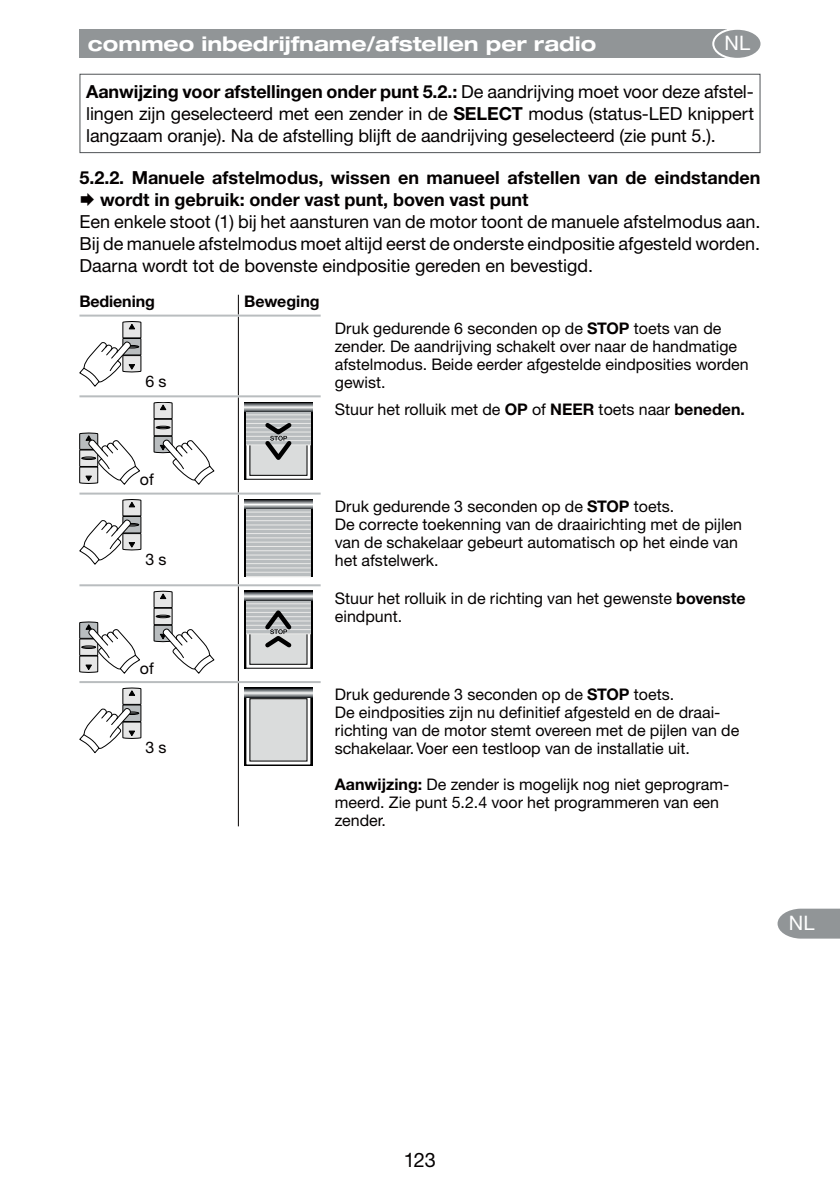
<style>
.page{position:relative;width:840px;height:1191px;background:#fff}
.page>*{position:absolute;margin:0;border:0;box-sizing:border-box;transform-origin:0 0}
.t1{font:700 expanded 20px "Helvetica Neue";color:#fff}
.t2{font:20px "Helvetica Neue CE";color:#fff}
.t3{font:20px "Helvetica Neue CE";color:#040000}
.t4{font:18px/22px "Helvetica Neue CE";color:#040000;text-align:justify}
.t5{font:700 18px "Helvetica Neue CE";color:#040000}
.t6{font:16px/18px "Helvetica Neue CE";color:#040000}
.t7{font:700 16px "Helvetica Neue CE";letter-spacing:-.01em;color:#040000}
.s1{font-weight:700}
</style>
<div class="page">
<svg style="left:777px;top:908px;width:62px;height:30px;background:#9ca0a2"></svg>
<div style="left:79px;top:30px;width:647px;height:28px;background:#919597"></div>
<div style="left:712px;top:29px;width:49px;height:30px;background:#919597;border-radius:50%"></div>
<div style="left:711px;top:28px;width:51px;height:32px;border:2px solid #fff;border-radius:50%"></div>
<div style="left:79px;top:74px;width:681px;height:79px;border:1px solid #505356"></div>
<svg style="left:238px;top:295px;width:1px;height:19px"></svg>
<hr style="left:238px;top:316px;width:1px;height:79px;background:#040000">
<hr style="left:238px;top:397px;width:1px;height:95px;background:#040000">
<hr style="left:238px;top:494px;width:1px;height:90px;background:#040000">
<hr style="left:238px;top:586px;width:1px;height:95px;background:#040000">
<hr style="left:238px;top:683px;width:1px;height:143px;background:#040000">
<hr style="left:79px;top:314px;width:241px;height:2px;background:#b9bdbf">
<hr style="left:79px;top:395px;width:241px;height:2px;background:#b9bdbf">
<hr style="left:79px;top:492px;width:241px;height:2px;background:#b9bdbf">
<hr style="left:79px;top:584px;width:241px;height:2px;background:#b9bdbf">
<hr style="left:79px;top:681px;width:241px;height:2px;background:#b9bdbf">
<svg style="left:79px;top:321px;width:62px;height:66px"></svg>
<svg style="left:79px;top:432px;width:61px;height:53px"></svg>
<svg style="left:154px;top:402px;width:18px;height:17px"></svg>
<svg style="left:154px;top:419px;width:18px;height:17px"></svg>
<div style="left:154px;top:419px;width:18px;height:17px;border:1px solid #000"></div>
<div style="left:156px;top:426px;width:14px;height:3px;border:1px solid #000;border-radius:50%"></div>
<svg style="left:156px;top:427px;width:14px;height:1px"></svg>
<svg style="left:154px;top:436px;width:60px;height:49px"></svg>
<div style="left:244px;top:402px;width:69px;height:77px;background:#000"></div>
<svg style="left:247px;top:445px;width:62px;height:32px"></svg>
<div style="left:245px;top:403px;width:66px;height:76px;border:1px solid #000"></div>
<div style="left:250px;top:405px;width:57px;height:70px;background:#dadcdc"></div>
<svg style="left:246px;top:411px;width:64px;height:33px"></svg>
<svg style="left:244px;top:403px;width:69px;height:8px"></svg>
<hr style="left:246px;top:414px;width:64px;height:1px;background:#eaeae9">
<hr style="left:246px;top:419px;width:64px;height:1px;background:#eaeae9">
<hr style="left:246px;top:423px;width:64px;height:1px;background:#eaeae9">
<hr style="left:246px;top:427px;width:64px;height:1px;background:#eaeae9">
<hr style="left:246px;top:432px;width:64px;height:1px;background:#eaeae9">
<hr style="left:246px;top:436px;width:64px;height:1px;background:#eaeae9">
<hr style="left:246px;top:440px;width:64px;height:1px;background:#eaeae9">
<hr style="left:246px;top:444px;width:64px;height:1px;background:#eaeae9">
<svg style="left:261px;top:419px;width:34px;height:41px"></svg>
<svg style="left:79px;top:499px;width:62px;height:66px"></svg>
<div style="left:244px;top:499px;width:69px;height:78px;background:#000"></div>
<div style="left:245px;top:500px;width:66px;height:76px;border:1px solid #000"></div>
<div style="left:246px;top:508px;width:64px;height:68px;background:#b9bdbf"></div>
<svg style="left:244px;top:500px;width:69px;height:9px"></svg>
<hr style="left:246px;top:512px;width:64px;height:1px;background:#eaeae9">
<hr style="left:246px;top:516px;width:64px;height:1px;background:#eaeae9">
<hr style="left:246px;top:520px;width:64px;height:1px;background:#eaeae9">
<hr style="left:246px;top:524px;width:64px;height:1px;background:#eaeae9">
<hr style="left:246px;top:529px;width:64px;height:1px;background:#eaeae9">
<hr style="left:246px;top:533px;width:64px;height:1px;background:#eaeae9">
<hr style="left:246px;top:537px;width:64px;height:1px;background:#eaeae9">
<hr style="left:246px;top:542px;width:64px;height:1px;background:#eaeae9">
<hr style="left:246px;top:546px;width:64px;height:1px;background:#eaeae9">
<hr style="left:246px;top:550px;width:64px;height:1px;background:#eaeae9">
<hr style="left:246px;top:559px;width:64px;height:1px;background:#eaeae9">
<hr style="left:246px;top:554px;width:64px;height:1px;background:#eaeae9">
<hr style="left:246px;top:563px;width:64px;height:1px;background:#eaeae9">
<hr style="left:246px;top:567px;width:64px;height:1px;background:#eaeae9">
<hr style="left:246px;top:572px;width:64px;height:1px;background:#eaeae9">
<hr style="left:246px;top:576px;width:64px;height:1px;background:#eaeae9">
<svg style="left:79px;top:621px;width:61px;height:53px"></svg>
<svg style="left:154px;top:591px;width:18px;height:17px"></svg>
<svg style="left:154px;top:608px;width:18px;height:16px"></svg>
<div style="left:154px;top:608px;width:18px;height:17px;border:1px solid #000"></div>
<div style="left:156px;top:615px;width:14px;height:3px;border:1px solid #000;border-radius:50%"></div>
<svg style="left:156px;top:616px;width:14px;height:1px"></svg>
<svg style="left:154px;top:625px;width:60px;height:49px"></svg>
<div style="left:244px;top:591px;width:69px;height:77px;background:#000"></div>
<svg style="left:247px;top:634px;width:62px;height:32px"></svg>
<div style="left:245px;top:592px;width:66px;height:76px;border:1px solid #000"></div>
<div style="left:250px;top:594px;width:57px;height:70px;background:#dadcdc"></div>
<div style="left:246px;top:600px;width:64px;height:34px;background:#b9bdbf"></div>
<svg style="left:244px;top:592px;width:69px;height:8px"></svg>
<hr style="left:246px;top:603px;width:64px;height:1px;background:#eaeae9">
<hr style="left:246px;top:608px;width:64px;height:1px;background:#eaeae9">
<hr style="left:246px;top:612px;width:64px;height:1px;background:#eaeae9">
<hr style="left:246px;top:616px;width:64px;height:1px;background:#eaeae9">
<hr style="left:246px;top:620px;width:64px;height:1px;background:#eaeae9">
<hr style="left:246px;top:625px;width:64px;height:1px;background:#eaeae9">
<hr style="left:246px;top:629px;width:64px;height:1px;background:#eaeae9">
<hr style="left:246px;top:633px;width:64px;height:1px;background:#eaeae9">
<svg style="left:261px;top:607px;width:34px;height:41px"></svg>
<svg style="left:79px;top:688px;width:62px;height:66px"></svg>
<div style="left:244px;top:688px;width:69px;height:77px;background:#000"></div>
<svg style="left:247px;top:698px;width:62px;height:65px"></svg>
<div style="left:245px;top:688px;width:66px;height:77px;border:1px solid #000"></div>
<div style="left:250px;top:698px;width:57px;height:63px;background:#dadcdc"></div>
<hr style="left:246px;top:697px;width:64px;height:1px;background:#b9bdbf">
<svg style="left:244px;top:688px;width:69px;height:9px"></svg>
<p class="t2" style="left:724px;top:36px;width:27px">NL</p>
<p class="t1" style="left:88px;top:37px;width:509px">commeo inbedrijfname/afstellen per radio</p>
<p class="t4" style="left:86px;top:83px;width:669px"><span class="s1">Aanwijzing voor afstellingen onder punt 5.2.:</span> De aandrijving moet voor deze afstel&shy;lingen zijn geselecteerd met een zender in de <span class="s1">SELECT</span> modus (status-LED knippert langzaam oranje). Na de afstelling blijft de aandrijving geselecteerd (zie punt 5.).</p>
<p class="t5" style="left:79px;top:171px;width:682px">5.2.2. Manuele afstelmodus, wissen en manueel afstellen van de eindstanden</p>
<p class="t4" style="left:79px;top:191px;width:682px;text-align:left">◻ <span class="s1">wordt in gebruik: onder vast punt, boven vast punt<br></span>Een enkele stoot (1) bij het aansturen van de motor toont de manuele afstelmodus aan.<br>Bij de manuele afstelmodus moet altijd eerst de onderste eindpositie afgesteld worden.<br>Daarna wordt tot de bovenste eindpositie gereden en bevestigd.</p>
<p class="t7" style="left:79px;top:296px;width:77px">Bediening</p>
<p class="t7" style="left:244px;top:296px;width:77px">Beweging</p>
<p class="t6" style="left:145px;top:374px;width:23px">6 s</p>
<p class="t6" style="left:140px;top:472px;width:15px">of</p>
<p class="t6" style="left:145px;top:552px;width:23px">3 s</p>
<p class="t6" style="left:140px;top:661px;width:15px">of</p>
<p class="t6" style="left:145px;top:740px;width:23px">3 s</p>
<p class="t6" style="left:334px;top:321px;width:415px">Druk gedurende 6 seconden op de <span class="s1">STOP</span> toets van de zender. De aandrijving schakelt over naar de handmatige afstelmodus. Beide eerder afgestelde eindposities worden gewist.</p>
<p class="t6" style="left:334px;top:402px;width:411px">Stuur het rolluik met de <span class="s1">OP</span> of <span class="s1">NEER</span> toets naar <span class="s1">beneden.</span></p>
<p class="t6" style="left:334px;top:499px;width:408px">Druk gedurende 3 seconden op de <span class="s1">STOP</span> toets.<br>De correcte toekenning van de draairichting met de pijlen van de schakelaar gebeurt automatisch op het einde van het afstelwerk.</p>
<p class="t6" style="left:334px;top:591px;width:412px">Stuur het rolluik in de richting van het gewenste <span class="s1">bovenste </span>eindpunt.</p>
<p class="t6" style="left:334px;top:687px;width:405px">Druk gedurende 3 seconden op de <span class="s1">STOP</span> toets.<br>De eindposities zijn nu definitief afgesteld en de draai&shy;richting van de motor stemt overeen met de pijlen van de schakelaar. Voer een testloop van de installatie uit.</p>
<p class="t6" style="left:334px;top:777px;width:396px"><span class="s1">Aanwijzing:</span> De zender is mogelijk nog niet geprogram&shy;meerd. Zie punt 5.2.4 voor het programmeren van een zender.</p>
<p class="t2" style="left:788px;top:915px;width:27px">NL</p>
<p class="t3" style="left:403px;top:1152px;width:34px">123</p>
</div>
